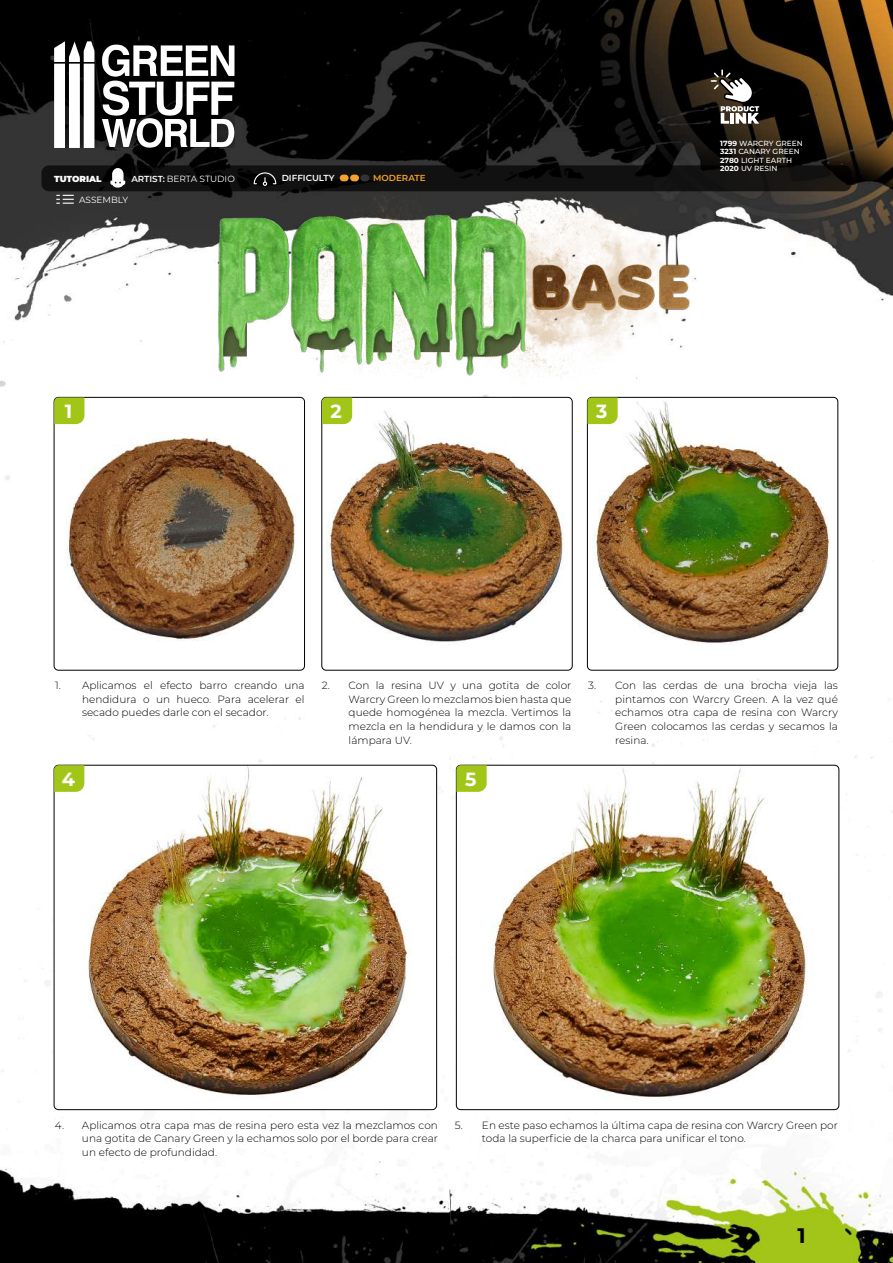
<style>
.page{position:relative;width:893px;height:1263px;background:#fff}
.page>*{position:absolute;margin:0;border:0;box-sizing:border-box;transform-origin:0 0}
.t1{font:700 21px "Montserrat";color:#000}
.t2{font:700 19.05px "Montserrat";color:#fff}
.t3{font:300 10.5px/13.8px "Montserrat";color:#000;text-align:justify}
.t4{font:9px "Montserrat";color:#fff}
.t5{font:600 8.7px "Montserrat";color:#fff}
.t6{font:900 8.7px "Montserrat";color:#fff}
.t7{font:600 8.7px "Montserrat";color:#f6a030}
.t8{font:500 7.35px/8.6px "Montserrat";color:#fff}
.s1{font-weight:600;font-size:8.7px}
.s2{font-weight:700}
</style>
<div class="page">
<img style="left:0;top:0;width:893px;height:1023px">
<img style="left:0;top:1023px;width:893px;height:240px">
<img style="left:94px;top:41px;width:140px;height:107px">
<svg style="left:54px;top:41px;width:40px;height:107px"></svg>
<svg style="left:102px;top:45px;width:132px;height:103px"></svg>
<svg style="left:41px;top:165px;width:810px;height:26px;background:#0f0f0e"></svg>
<svg style="left:110px;top:168px;width:15px;height:20px"></svg>
<div style="left:340px;top:175px;width:9px;height:6px;background:#f6a030;border-radius:3px"></div>
<div style="left:350px;top:175px;width:9px;height:6px;background:#f6a030;border-radius:3px"></div>
<div style="left:361px;top:175px;width:8px;height:6px;background:#333;border-radius:3px"></div>
<svg style="left:254px;top:172px;width:23px;height:7px"></svg>
<svg style="left:57px;top:195px;width:16px;height:9px"></svg>
<div style="left:54px;top:397px;width:251px;height:273px;background:#fff;border-radius:4px"></div>
<img style="left:56px;top:424px;width:240px;height:217px">
<div style="left:54px;top:397px;width:251px;height:273px;border:1px solid #000;border-radius:4px"></div>
<img style="left:54px;top:765px;width:382px;height:344px">
<div style="left:54px;top:765px;width:383px;height:345px;border:1px solid #000;border-radius:4px"></div>
<img style="left:456px;top:767px;width:381px;height:342px">
<div style="left:456px;top:765px;width:383px;height:345px;border:1px solid #000;border-radius:4px"></div>
<div style="left:322px;top:397px;width:250px;height:273px;background:#fff;border-radius:4px"></div>
<img style="left:324px;top:397px;width:248px;height:245px">
<div style="left:322px;top:397px;width:250px;height:273px;border:1px solid #000;border-radius:4px"></div>
<img style="left:587px;top:397px;width:251px;height:272px">
<div style="left:587px;top:397px;width:251px;height:273px;border:1px solid #000;border-radius:4px"></div>
<svg style="left:54px;top:397px;width:30px;height:27px"></svg>
<svg style="left:54px;top:765px;width:30px;height:27px"></svg>
<svg style="left:456px;top:765px;width:31px;height:27px"></svg>
<svg style="left:322px;top:397px;width:30px;height:27px"></svg>
<svg style="left:587px;top:397px;width:31px;height:27px"></svg>
<svg style="left:711px;top:70px;width:48px;height:54px"></svg>
<img style="left:218px;top:179px;width:471px;height:209px">
<p class="t6" style="left:54px;top:172px;width:49px">TUTORIAL</p>
<p class="t4" style="left:131px;top:173px;width:105px"><span class="s1">ARTIST:</span> BERTA STUDIO</p>
<p class="t5" style="left:282px;top:172px;width:54px">DIFFICULTY</p>
<p class="t7" style="left:373px;top:172px;width:54px">MODERATE</p>
<p class="t4" style="left:79px;top:193px;width:51px">ASSEMBLY</p>
<h2 class="t2" style="left:65px;top:397px;width:9px">1</h2>
<h2 class="t2" style="left:331px;top:397px;width:13px">2</h2>
<h2 class="t2" style="left:596px;top:397px;width:13px">3</h2>
<p class="t8" style="left:720px;top:138px;width:84px"><span class="s2">1799</span> WARCRY GREEN<br><span class="s2">3231</span> CANARY GREEN<br><span class="s2">2780</span> LIGHT EARTH<br><span class="s2">2020</span> UV RESIN</p>
<p class="t3" style="left:82px;top:678px;width:224px;text-indent:-27px">1. Aplicamos el efecto barro creando una hendidura o un hueco. Para acelerar el secado puedes darle con el secador.</p>
<p class="t3" style="left:349px;top:678px;width:224px;text-indent:-27px">2. Con la resina UV y una gotita de color Warcry Green lo mezclamos bien hasta que quede homogénea la mezcla. Vertimos la mezcla en la hendidura y le damos con la lámpara UV.</p>
<p class="t3" style="left:615px;top:678px;width:224px;text-indent:-27px">3. Con las cerdas de una brocha vieja las pintamos con Warcry Green. A la vez qué echamos otra capa de resina con Warcry Green colocamos las cerdas y secamos la resina.</p>
<h2 class="t2" style="left:62px;top:765px;width:15px">4</h2>
<h2 class="t2" style="left:465px;top:765px;width:13px">5</h2>
<p class="t3" style="left:82px;top:1118px;width:357px;text-indent:-27px">4. Aplicamos otra capa mas de resina pero esta vez la mezclamos con una gotita de Canary Green y la echamos solo por el borde para crear un efecto de profundidad.</p>
<p class="t3" style="left:482px;top:1118px;width:357px;text-indent:-27px">5. En este paso echamos la última capa de resina con Warcry Green por toda la superficie de la charca para unificar el tono.</p>
<h1 class="t1" style="left:797px;top:1220px;width:10px">1</h1>
</div>
